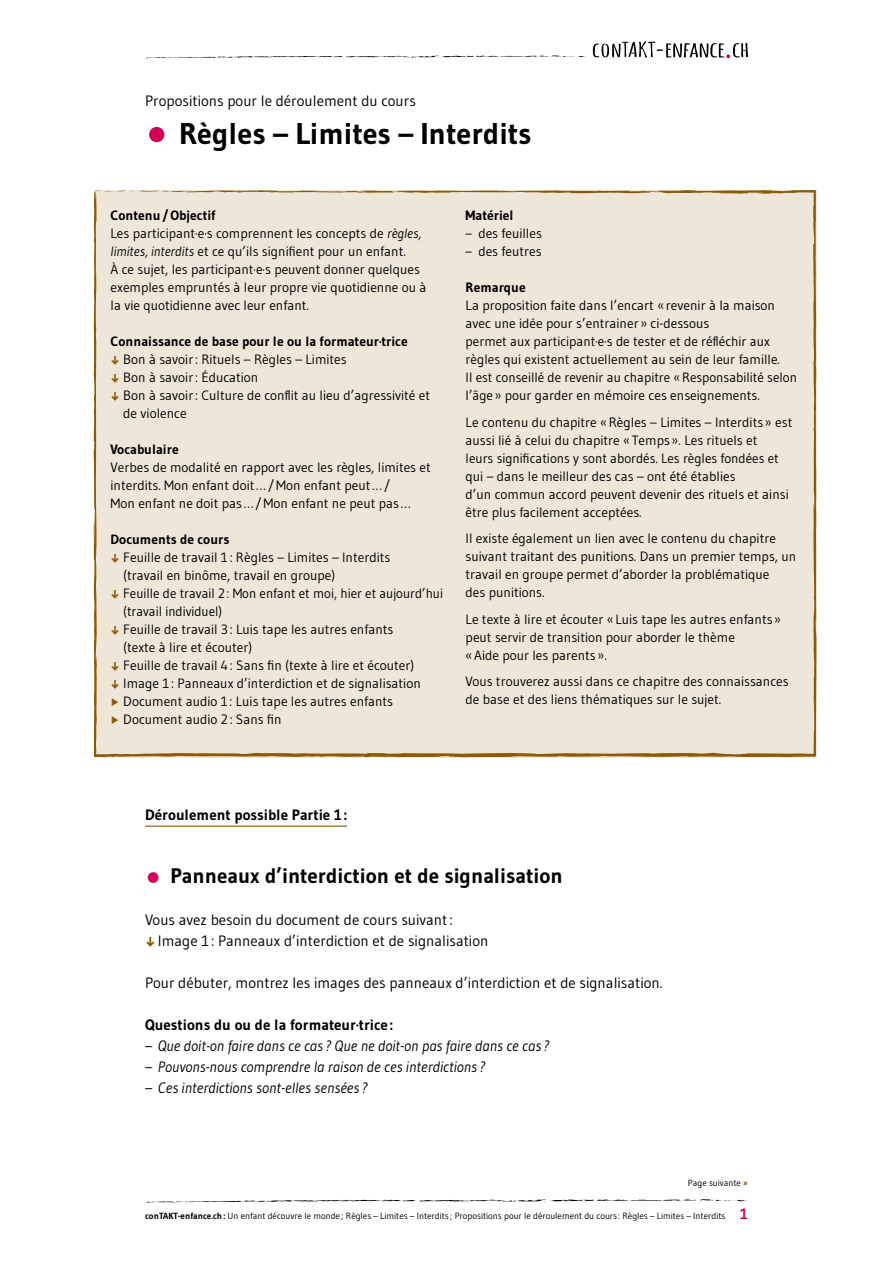
<style>
.page{position:relative;width:893px;height:1263px;background:#fff}
.page>*{position:absolute;margin:0;border:0;box-sizing:border-box;transform-origin:0 0}
.t1{font:700 30px "Gudea";color:#000}
.t2{font:700 21px "Gudea";color:#000}
.Lauftext{font:15px "Gudea";color:#000}
.t3{font:italic 15px "Gudea";color:#000}
.Untertitel{font:700 15px "Gudea";color:#000}
.Lauftext-2{font:700 15px "Gudea";color:#000}
.BOX_Lauftext{font:13.5px/18px "Gudea";color:#000}
.BOX_Titel{font:700 13.5px "Gudea";color:#000}
.Fusszeile{font:9px "Gudea";color:#000}
.Fortsetzung_nächste{font:9px "Gudea";color:#000}
.s1{font-size:51px;color:#d20054}
.s2{font-style:italic}
.s3{font-weight:700;color:#8c5a00}
.s4{font-size:35.7px;color:#d20054}
.s5{font-weight:700}
.s6{font-weight:700;font-size:15px;color:#d20054}
</style>
<div class="page">
<svg style="left:145px;top:1199px;width:603px;height:4px"></svg>
<svg style="left:146px;top:55px;width:440px;height:3px"></svg>
<svg style="left:593px;top:41px;width:155px;height:17px"></svg>
<hr style="left:145px;top:825px;width:202px;height:2px;background:#8c5a00">
<div style="left:93px;top:190px;width:723px;height:567px;background:#eee6d9"></div>
<svg style="left:797px;top:190px;width:5px;height:4px"></svg>
<svg style="left:642px;top:191px;width:19px;height:2px"></svg>
<svg style="left:94px;top:190px;width:41px;height:3px"></svg>
<svg style="left:178px;top:190px;width:14px;height:3px"></svg>
<svg style="left:232px;top:192px;width:17px;height:1px"></svg>
<svg style="left:275px;top:191px;width:10px;height:2px"></svg>
<svg style="left:813px;top:643px;width:1px;height:12px"></svg>
<svg style="left:112px;top:698px;width:6px;height:8px"></svg>
<svg style="left:112px;top:716px;width:6px;height:8px"></svg>
<p class="Lauftext" style="left:145px;top:91px;width:272px">Propositions pour le déroulement du cours</p>
<p class="t1" style="left:145px;top:115px;width:388px"><span class="s1">•</span> Règles – Limites – Interdits</p>
<p class="BOX_Titel" style="left:111px;top:207px;width:107px">Contenu/Objectif</p>
<p class="BOX_Lauftext" style="left:111px;top:224px;width:312px">Les participant·e·s comprennent les concepts de <span class="s2">règles, limites, interdits</span> et ce qu’ils signifient pour un enfant.</p>
<p class="BOX_Lauftext" style="left:111px;top:260px;width:318px">À ce sujet, les participant·e·s peuvent donner quelques exemples empruntés à leur propre vie quotidienne ou à la vie quotidienne avec leur enfant.</p>
<p class="BOX_Titel" style="left:111px;top:333px;width:299px">Connaissance de base pour le ou la formateur·trice</p>
<p class="BOX_Lauftext" style="left:111px;top:350px;width:238px"><span class="s3">↓</span> Bon à savoir: Rituels – Règles – Limites</p>
<p class="BOX_Lauftext" style="left:111px;top:368px;width:149px"><span class="s3">↓</span> Bon à savoir: Éducation</p>
<p class="BOX_Lauftext" style="left:123px;top:386px;width:308px;text-indent:-13px"><span class="s3">↓</span> Bon à savoir: Culture de conflit au lieu d’agressivité et de violence</p>
<p class="BOX_Titel" style="left:111px;top:441px;width:70px">Vocabulaire</p>
<p class="BOX_Lauftext" style="left:111px;top:458px;width:322px">Verbes de modalité en rapport avec les règles, limites et interdits. Mon enfant doit…/Mon enfant peut…/<br>Mon enfant ne doit pas…/Mon enfant ne peut pas…</p>
<p class="BOX_Titel" style="left:111px;top:531px;width:120px">Documents de cours</p>
<p class="BOX_Lauftext" style="left:123px;top:548px;width:269px;text-indent:-13px"><span class="s3">↓</span> Feuille de travail 1: Règles – Limites – Interdits (travail en binôme, travail en groupe)</p>
<p class="BOX_Lauftext" style="left:123px;top:584px;width:321px;text-indent:-13px"><span class="s3">↓</span> Feuille de travail 2: Mon enfant et moi, hier et aujourd’hui (travail individuel)</p>
<p class="BOX_Lauftext" style="left:123px;top:620px;width:272px;text-indent:-13px"><span class="s3">↓</span> Feuille de travail 3: Luis tape les autres enfants (texte à lire et écouter)</p>
<p class="BOX_Lauftext" style="left:111px;top:656px;width:305px"><span class="s3">↓</span> Feuille de travail 4: Sans fin (texte à lire et écouter)</p>
<p class="BOX_Lauftext" style="left:111px;top:674px;width:312px"><span class="s3">↓</span> Image 1: Panneaux d’interdiction et de signalisation</p>
<p class="BOX_Lauftext" style="left:123px;top:692px;width:271px">Document audio 1: Luis tape les autres enfants</p>
<p class="BOX_Lauftext" style="left:123px;top:710px;width:160px">Document audio 2: Sans fin</p>
<p class="BOX_Titel" style="left:466px;top:207px;width:49px">Matériel</p>
<p class="BOX_Lauftext" style="left:466px;top:224px;width:78px"><span class="s2">–</span> des feuilles</p>
<p class="BOX_Lauftext" style="left:466px;top:242px;width:77px"><span class="s2">–</span> des feutres</p>
<p class="BOX_Titel" style="left:466px;top:279px;width:62px">Remarque</p>
<p class="BOX_Lauftext" style="left:466px;top:296px;width:333px">La proposition faite dans l’encart «revenir à la maison avec une idée pour s’entrainer» ci-dessous<br>permet aux participant·e·s de tester et de réfléchir aux règles qui existent actuellement au sein de leur famille.<br>Il est conseillé de revenir au chapitre «Responsabilité selon l’âge» pour garder en mémoire ces enseignements.</p>
<p class="BOX_Lauftext" style="left:466px;top:413px;width:328px">Le contenu du chapitre «Règles – Limites – Interdits» est aussi lié à celui du chapitre «Temps». Les rituels et<br>leurs significations y sont abordés. Les règles fondées et qui – dans le meilleur des cas – ont été établies<br>d’un commun accord peuvent devenir des rituels et ainsi être plus facilement acceptées.</p>
<p class="BOX_Lauftext" style="left:466px;top:529px;width:332px">Il existe également un lien avec le contenu du chapitre suivant traitant des punitions. Dans un premier temps, un travail en groupe permet d’aborder la problématique<br>des punitions.</p>
<p class="BOX_Lauftext" style="left:466px;top:610px;width:317px">Le texte à lire et écouter «Luis tape les autres enfants» peut servir de transition pour aborder le thème<br>«Aide pour les parents».</p>
<p class="BOX_Lauftext" style="left:466px;top:672px;width:325px">Vous trouverez aussi dans ce chapitre des connaissances de base et des liens thématiques sur le sujet.</p>
<p class="Lauftext-2" style="left:145px;top:805px;width:203px">Déroulement possible Partie 1:</p>
<p class="t2" style="left:145px;top:863px;width:419px"><span class="s4">•</span> Panneaux d’interdiction et de signalisation</p>
<p class="Lauftext" style="left:145px;top:910px;width:309px">Vous avez besoin du document de cours suivant:</p>
<p class="Lauftext" style="left:145px;top:931px;width:345px"><span class="s3">↓</span> Image 1: Panneaux d’interdiction et de signalisation</p>
<p class="Lauftext" style="left:145px;top:973px;width:519px">Pour débuter, montrez les images des panneaux d’interdiction et de signalisation.</p>
<p class="Untertitel" style="left:145px;top:1015px;width:250px">Questions du ou de la formateur·trice :</p>
<p class="t3" style="left:145px;top:1036px;width:406px">– Que doit-on faire dans ce cas ? Que ne doit-on pas faire dans ce cas ?</p>
<p class="t3" style="left:145px;top:1057px;width:342px">– Pouvons-nous comprendre la raison de ces interdictions ?</p>
<p class="t3" style="left:145px;top:1078px;width:224px">– Ces interdictions sont-elles sensées ?</p>
<p class="Fortsetzung_nächste" style="left:688px;top:1177px;width:61px">Page suivante <span class="s3">»</span></p>
<p class="Fusszeile" style="left:145px;top:1210px;width:604px"><span class="s5">conTAKT-enfance.ch:</span> Un enfant découvre le monde ; Règles – Limites – Interdits ; Propositions pour le déroulement du cours : Règles – Limites – Interdits <span class="s6">1</span></p>
</div>
